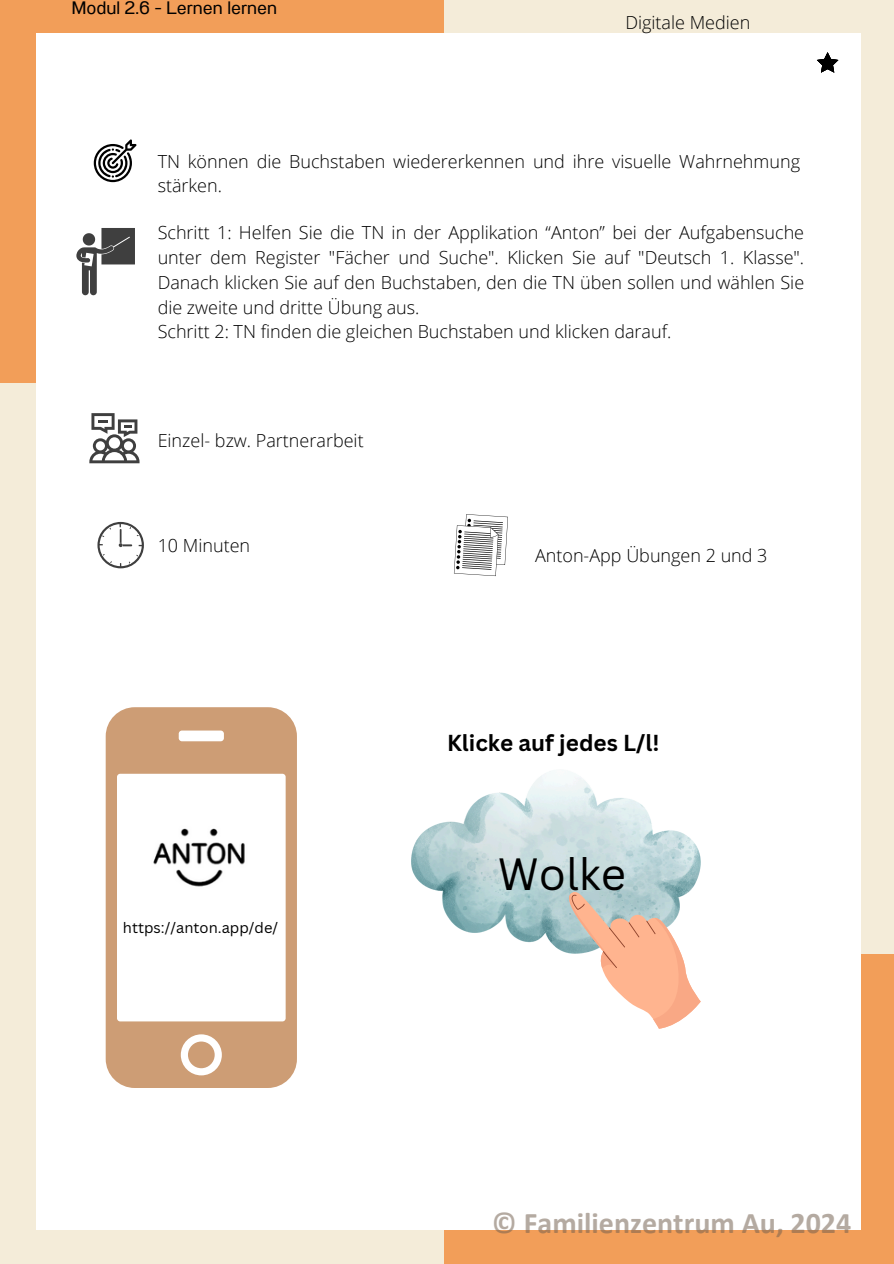
<style>
.page{position:relative;width:894px;height:1264px;background:#fff}
.page>*{position:absolute;margin:0;border:0;box-sizing:border-box;transform-origin:0 0}
.t1{font:43.95px "Canva Sans";color:#000}
.t2{font:700 30px "Calibri";color:rgb(114 95 78/.53)}
.t3{font:700 22.5px "Canva Sans";color:#000}
.t4{font:300 18px/24.8px "Open Sans";color:#000}
.t5{font:18px "Anantason";color:#000}
.t6{font:14.7px "Canva Sans";color:#000}
</style>
<div class="page">
<div style="left:0;top:383px;width:36px;height:880px;background:#f4ecd9"></div>
<div style="left:860px;top:953px;width:33px;height:310px;background:#f29e59"></div>
<div style="left:0;top:0;width:36px;height:383px;background:#f29e59"></div>
<div style="left:860px;top:0;width:33px;height:953px;background:#f4ecd9"></div>
<div style="left:443px;top:0;width:450px;height:33px;background:#f4ecd9"></div>
<div style="left:443px;top:1230px;width:450px;height:33px;background:#f29e59"></div>
<div style="left:0;top:0;width:443px;height:33px;background:#f29e59"></div>
<div style="left:0;top:1230px;width:443px;height:33px;background:#f4ecd9"></div>
<svg style="left:94px;top:139px;width:42px;height:43px"></svg>
<svg style="left:76px;top:228px;width:59px;height:67px"></svg>
<svg style="left:89px;top:413px;width:50px;height:50px"></svg>
<svg style="left:97px;top:522px;width:47px;height:46px"></svg>
<svg style="left:454px;top:514px;width:54px;height:62px"></svg>
<svg style="left:817px;top:52px;width:21px;height:20px"></svg>
<svg style="left:106px;top:707px;width:191px;height:380px"></svg>
<img style="left:144px;top:816px;width:119px;height:79px">
<img style="left:411px;top:771px;width:289px;height:180px">
<svg style="left:562px;top:860px;width:139px;height:169px"></svg>
<p class="t5" style="left:72px;top:-2px;width:206px">Modul 2.6 - Lernen lernen</p>
<p class="t4" style="left:625px;top:10px;width:126px">Digitale Medien</p>
<h3 class="t4" style="left:158px;top:148px;width:643px">TN können die Buchstaben wiedererkennen und ihre visuelle Wahrnehmung stärken.</h3>
<h3 class="t4" style="left:158px;top:220px;width:648px">Schritt 1: Helfen Sie die TN in der Applikation “Anton” bei der Aufgabensuche unter dem Register "Fächer und Suche". Klicken Sie auf "Deutsch 1. Klasse".<br>Danach klicken Sie auf den Buchstaben, den die TN üben sollen und wählen Sie die zweite und dritte Übung aus.<br>Schritt 2: TN finden die gleichen Buchstaben und klicken darauf.</h3>
<p class="t4" style="left:158px;top:428px;width:207px">Einzel- bzw. Partnerarbeit</p>
<p class="t4" style="left:158px;top:532px;width:94px">10 Minuten</p>
<p class="t6" style="left:123px;top:916px;width:157px">https://anton.app/de/</p>
<h3 class="t4" style="left:535px;top:543px;width:234px">Anton-App Übungen 2 und 3</h3>
<h3 class="t3" style="left:447px;top:727px;width:214px">Klicke auf jedes L/l!</h3>
<p class="t1" style="left:497px;top:843px;width:130px">Wolke</p>
<h2 class="t2" style="left:492px;top:1210px;width:361px">© Familienzentrum Au, 2024</h2>
</div>
